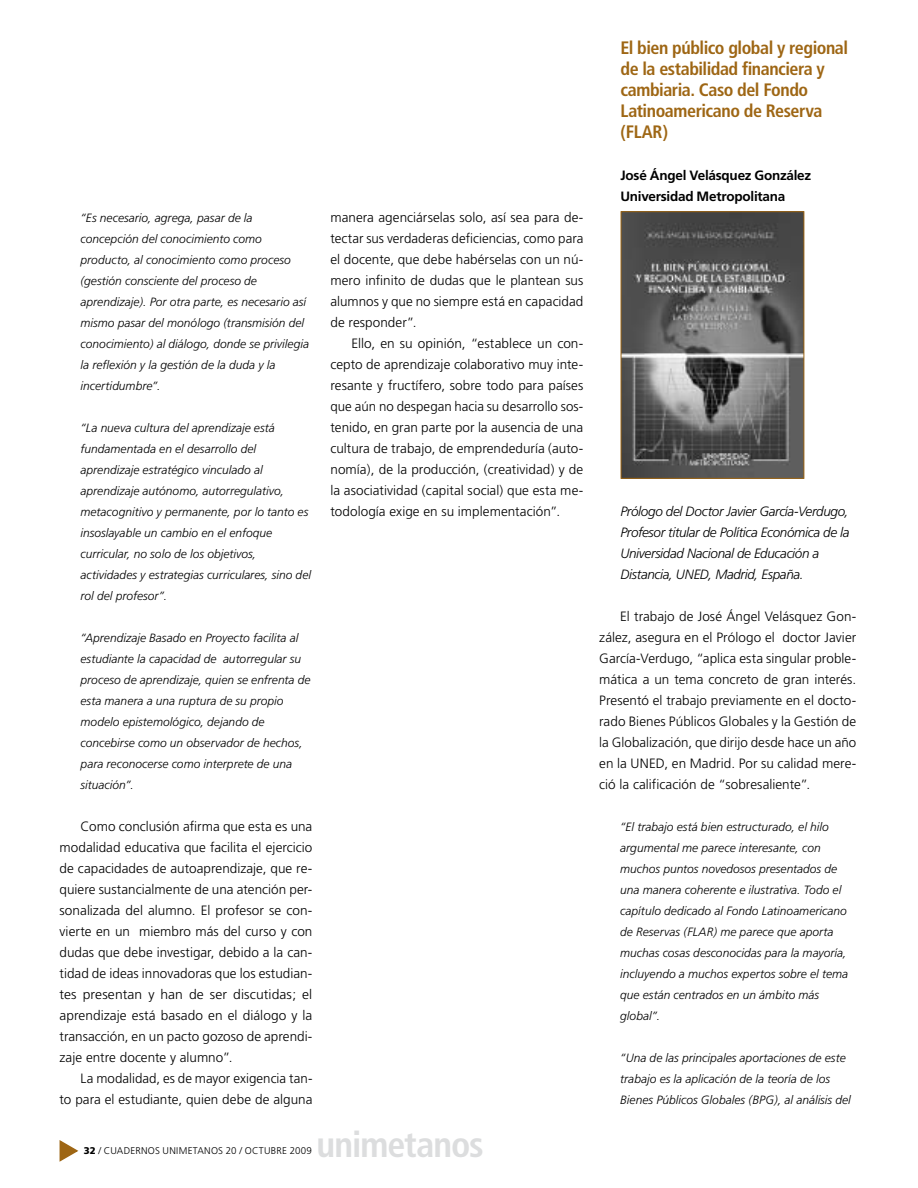
<style>
.page{position:relative;width:918px;height:1188px;background:#fff}
.page>*{position:absolute;margin:0;border:0;box-sizing:border-box;transform-origin:0 0}
.t1{font:700 condensed 36px "Frutiger";letter-spacing:-.03em;color:#dcddde}
.t2{font:700 condensed 18px/21px "Frutiger";letter-spacing:-.025em;color:#9e6614}
.t3{font:300 13.5px/21px "Frutiger";letter-spacing:.005em;color:#000;text-align:justify}
.t4{font:italic 300 13.5px/21px "Frutiger";letter-spacing:-.025em;color:#000}
.t5{font:700 13.5px/21px "Frutiger";letter-spacing:-.02em;color:#000}
.t6{font:italic 300 12px/21px "Frutiger";color:#000}
.t7{font:300 9.75px "Frutiger";letter-spacing:.025em;color:#000}
.s1{font-weight:900}
</style>
<div class="page">
<svg style="left:59px;top:1140px;width:20px;height:22px"></svg>
<img style="left:623px;top:213px;width:179px;height:264px">
<div style="left:621px;top:211px;width:183px;height:268px;border:1px solid #9e6614"></div>
<p class="t6" style="left:81px;top:207px;width:230px">“Es necesario, agrega, pasar de la concepción del conocimiento como producto, al conocimiento como proceso (gestión consciente del proceso de aprendizaje). Por otra parte, es necesario así mismo pasar del monólogo (transmisión del conocimiento) al diálogo, donde se privilegia la reflexión y la gestión de la duda y la incertidumbre”.</p>
<p class="t6" style="left:81px;top:417px;width:232px">“La nueva cultura del aprendizaje está fundamentada en el desarrollo del aprendizaje estratégico vinculado al aprendizaje autónomo, autorregulativo, metacognitivo y permanente, por lo tanto es insoslayable un cambio en el enfoque curricular, no solo de los objetivos, actividades y estrategias curriculares, sino del rol del profesor”.</p>
<p class="t6" style="left:81px;top:627px;width:231px">“Aprendizaje Basado en Proyecto facilita al estudiante la capacidad de autorregular su proceso de aprendizaje, quien se enfrenta de esta manera a una ruptura de su propio modelo epistemológico, dejando de concebirse como un observador de hechos, para reconocerse como interprete de una situación”.</p>
<p class="t3" style="left:60px;top:816px;width:254px;text-indent:21px">Como conclusión afirma que esta es una modalidad educativa que facilita el ejercicio de capacidades de autoaprendizaje, que re&shy;quiere sustancialmente de una atención per&shy;sonalizada del alumno. El profesor se con&shy;vierte en un miembro más del curso y con dudas que debe investigar, debido a la can&shy;tidad de ideas innovadoras que los estudian&shy;tes presentan y han de ser discutidas; el aprendizaje está basado en el diálogo y la transacción, en un pacto gozoso de aprendi&shy;zaje entre docente y alumno”.</p>
<p class="t3" style="left:60px;top:1068px;width:254px;text-align:right">La modalidad, es de mayor exigencia tan-<br>to para el estudiante, quien debe de alguna</p>
<p class="t3" style="left:330px;top:207px;width:254px">manera agenciárselas solo, así sea para de&shy;tectar sus verdaderas deficiencias, como para el docente, que debe habérselas con un nú&shy;mero infinito de dudas que le plantean sus alumnos y que no siempre está en capacidad de responder”.</p>
<p class="t3" style="left:330px;top:333px;width:254px;text-indent:21px">Ello, en su opinión, “establece un con&shy;cepto de aprendizaje colaborativo muy inte&shy;resante y fructífero, sobre todo para países que aún no despegan hacia su desarrollo sos&shy;tenido, en gran parte por la ausencia de una cultura de trabajo, de emprendeduría (auto&shy;nomía), de la producción, (creatividad) y de la asociatividad (capital social) que esta me&shy;todología exige en su implementación”.</p>
<h1 class="t1" style="left:317px;top:1123px;width:169px">unimetanos</h1>
<p class="t7" style="left:84px;top:1146px;width:230px"><span class="s1">32</span> / cuadernos unimetanos 20 / octubre 2009</p>
<h2 class="t2" style="left:620px;top:37px;width:229px">El bien público global y regional de la estabilidad financiera y cambiaria. Caso del Fondo<br>Latinoamericano de Reserva (FLAR)</h2>
<p class="t5" style="left:620px;top:165px;width:192px">José Ángel Velásquez González<br>Universidad Metropolitana</p>
<p class="t4" style="left:620px;top:501px;width:231px">Prólogo del Doctor Javier García-Verdugo, Profesor titular de Política Económica de la Universidad Nacional de Educación a Distancia, UNED, Madrid, España.</p>
<p class="t3" style="left:599px;top:606px;width:259px;text-indent:21px">El trabajo de José Ángel Velásquez Gon&shy;zález, asegura en el Prólogo el doctor Javier García-Verdugo, “aplica esta singular proble&shy;mática a un tema concreto de gran interés.<br>Presentó el trabajo previamente en el docto&shy;rado Bienes Públicos Globales y la Gestión de la Globalización, que dirijo desde hace un año en la UNED</p>
<p class="t3" style="left:599px;top:753px;width:259px;text-indent:65px">, en Madrid. Por su calidad mere&shy;ció la calificación de “sobresaliente”.</p>
<p class="t6" style="left:620px;top:816px;width:229px">“El trabajo está bien estructurado, el hilo argumental me parece interesante, con muchos puntos novedosos presentados de una manera coherente e ilustrativa. Todo el capítulo dedicado al Fondo Latinoamericano de Reservas (FLAR) me parece que aporta muchas cosas desconocidas para la mayoría, incluyendo a muchos expertos sobre el tema que están centrados en un ámbito más global”.</p>
<p class="t6" style="left:620px;top:1047px;width:232px">“Una de las principales aportaciones de este trabajo es la aplicación de la teoría de los<br>Bienes Públicos Globales (BPG), al análisis del</p>
</div>
